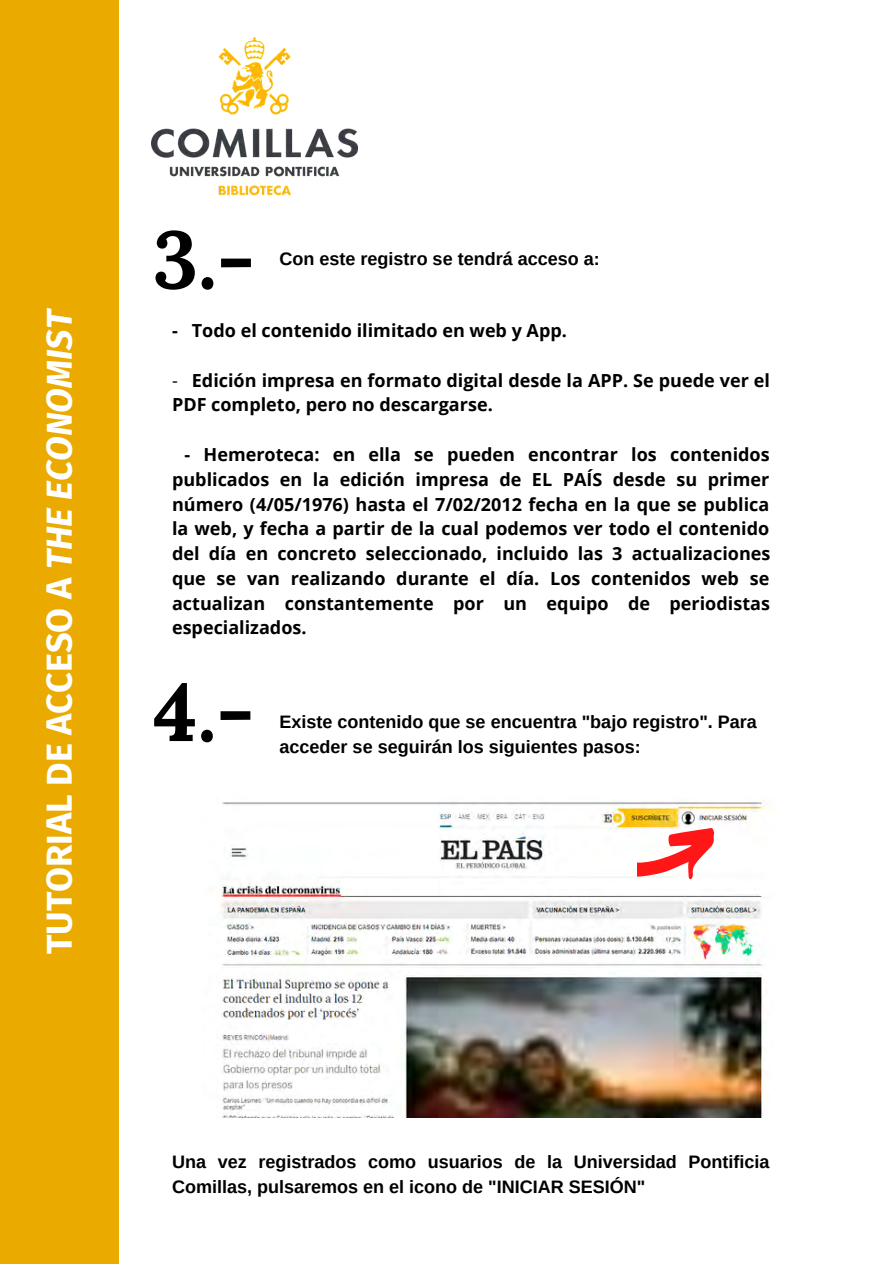
<style>
.page{position:relative;width:894px;height:1264px;background:#fff}
.page>*{position:absolute;margin:0;border:0;box-sizing:border-box;transform-origin:0 0}
.t1{font:700 81px "Lora";color:#000}
.t2{font:700 36px "Fira Sans";color:#fff}
.t3{font:700 18px/24.8px "Open Sans";color:#000}
.t4{font:700 18px/24.8px "Arimo";color:#000}
.s1{font-style:italic}
.s2{font-weight:400}
</style>
<div class="page">
<div style="left:0;top:0;width:119px;height:1263px;background:#eaaa00"></div>
<img style="left:151px;top:37px;width:206px;height:159px">
<img style="left:220px;top:801px;width:552px;height:316px">
<svg style="left:637px;top:805px;width:76px;height:74px"></svg>
<p class="t2" style="left:38px;top:954px;width:647px;rotate:-90deg">TUTORIAL DE ACCESO A <span class="s1">THE ECONOMIST</span></p>
<p class="t1" style="left:153px;top:207px;width:104px">3.-</p>
<p class="t4" style="left:279px;top:246px;width:322px">Con este registro se tendrá acceso a:</p>
<p class="t3" style="left:172px;top:318px;width:396px">- Todo el contenido ilimitado en web y App.</p>
<p class="t3" style="left:172px;top:367px;width:599px"><span class="s2">-</span> Edición impresa en formato digital desde la APP. Se puede ver el<br>PDF completo, pero no descargarse.</p>
<p class="t3" style="left:172px;top:441px;width:599px;text-align:justify;text-indent:13px">- Hemeroteca: en ella se pueden encontrar los contenidos publicados en la edición impresa de EL PAÍS desde su primer número (4/05/1976) hasta el 7/02/2012 fecha en la que se publica la web, y fecha a partir de la cual podemos ver todo el contenido del día en concreto seleccionado, incluido las 3 actualizaciones que se van realizando durante el día. Los contenidos web se actualizan constantemente por un equipo de periodistas especializados.</p>
<p class="t1" style="left:153px;top:659px;width:103px">4.-</p>
<p class="t4" style="left:279px;top:709px;width:479px">Existe contenido que se encuentra "bajo registro". Para acceder se seguirán los siguientes pasos:</p>
<p class="t4" style="left:172px;top:1149px;width:598px">Una vez registrados como usuarios de la Universidad Pontificia<br>Comillas, pulsaremos en el icono de "INICIAR SESIÓN"</p>
</div>
